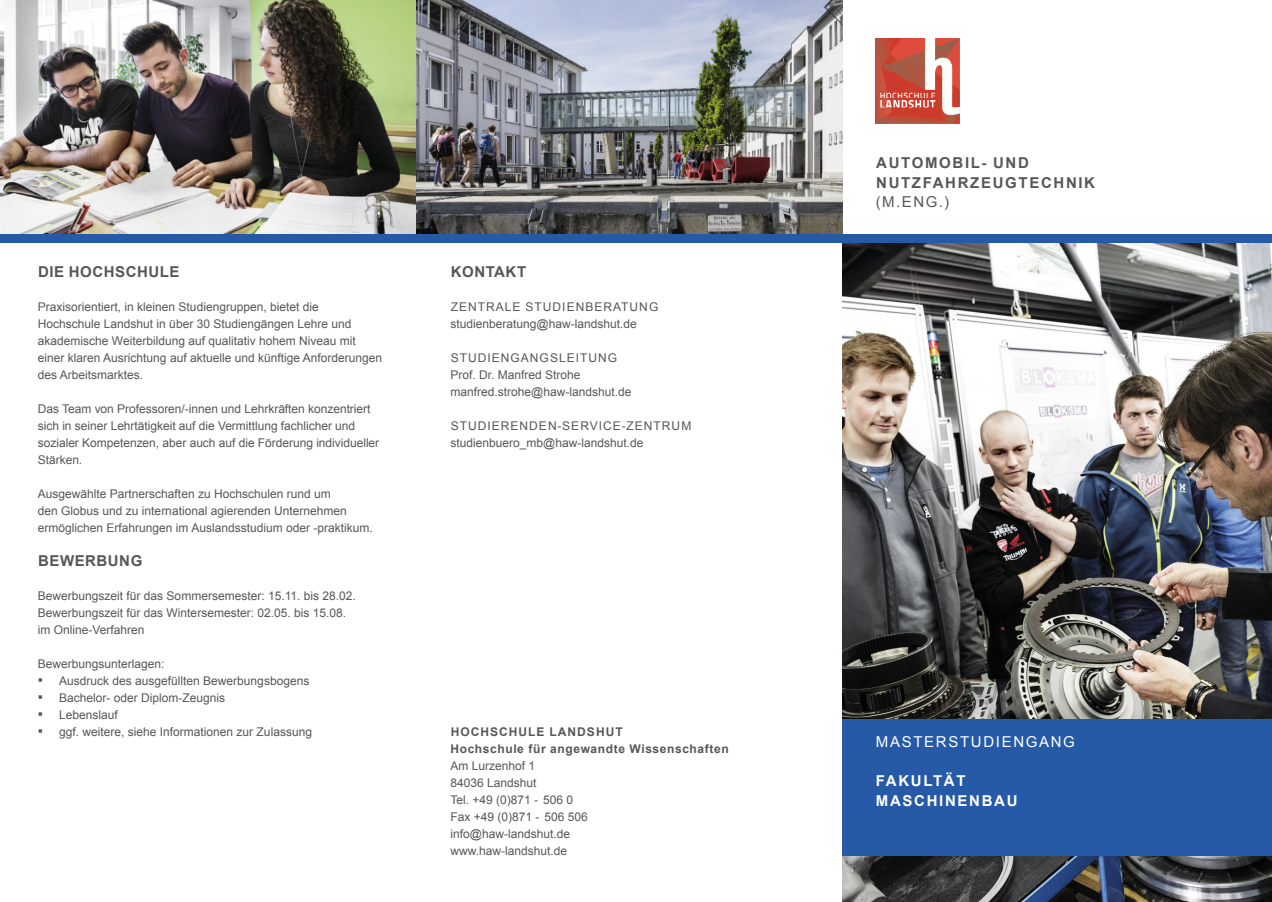
<style>
.page{position:relative;width:1272px;height:902px;background:#fff}
.page>*{position:absolute;margin:0;border:0;box-sizing:border-box;transform-origin:0 0}
.t1{font:700 15px/19.5px "Arial";letter-spacing:.11em;color:#575756}
.t2{font:700 15px "Arial";letter-spacing:.035em;color:#575756}
.t3{font:700 15px/19.5px "Arial";letter-spacing:.11em;color:#fff}
.t4{font:15px "Arial";letter-spacing:.11em;color:#fff}
.t5{font:15px "Arial";color:#575756}
.t6{font:12px/17px "Arial";color:#575756}
.t7{font:12px/17px "Arial";letter-spacing:.065em;color:#575756}
.t8{font:700 12px/17px "Arial";letter-spacing:.05em;color:#575756}
.s1{font-size:15px}
</style>
<div class="page">
<img style="left:875px;top:38px;width:84px;height:85px">
<img style="left:842px;top:242px;width:429px;height:659px">
<div style="left:842px;top:719px;width:429px;height:136px;background:#275aa6"></div>
<img style="left:0;top:0;width:842px;height:234px">
<div style="left:0;top:234px;width:1271px;height:8px;background:#275aa6"></div>
<p class="t2" style="left:38px;top:261px;width:143px">DIE HOCHSCHULE</p>
<p class="t6" style="left:38px;top:298px;width:346px">Praxisorientiert, in kleinen Studiengruppen, bietet die Hochschule Landshut in über 30 Studiengängen Lehre und akademische Weiterbildung auf qualitativ hohem Niveau mit einer klaren Ausrichtung auf aktuelle und künftige Anforderungen des Arbeitsmarktes.</p>
<p class="t6" style="left:38px;top:400px;width:343px">Das Team von Professoren/-innen und Lehrkräften konzentriert sich in seiner Lehrtätigkeit auf die Vermittlung fachlicher und sozialer Kompetenzen, aber auch auf die Förderung individueller Stärken.</p>
<p class="t6" style="left:38px;top:485px;width:336px">Ausgewählte Partnerschaften zu Hochschulen rund um<br>den Globus und zu international agierenden Unternehmen ermöglichen Erfahrungen im Auslandsstudium oder -praktikum.</p>
<p class="t2" style="left:38px;top:550px;width:106px">BEWERBUNG</p>
<p class="t6" style="left:38px;top:587px;width:319px">Bewerbungszeit für das Sommersemester: 15.11. bis 28.02.<br>Bewerbungszeit für das Wintersemester: 02.05. bis 15.08. im Online-Verfahren</p>
<p class="t6" style="left:38px;top:655px;width:128px">Bewerbungsunterlagen:</p>
<p class="t6" style="left:38px;top:672px;width:273px"><span class="s1">▪</span> Ausdruck des ausgefüllten Bewerbungsbogens</p>
<p class="t6" style="left:38px;top:689px;width:189px"><span class="s1">▪</span> Bachelor- oder Diplom-Zeugnis</p>
<p class="t6" style="left:38px;top:706px;width:81px"><span class="s1">▪</span> Lebenslauf</p>
<p class="t6" style="left:38px;top:723px;width:276px"><span class="s1">▪</span> ggf. weitere, siehe Informationen zur Zulassung</p>
<p class="t2" style="left:451px;top:261px;width:77px">KONTAKT</p>
<p class="t6" style="left:450px;top:298px;width:209px">ZENTRALE STUDIENBERATUNG studienberatung@haw-landshut.de</p>
<p class="t6" style="left:450px;top:349px;width:182px">STUDIENGANGSLEITUNG<br>Prof. Dr. Manfred Strohe manfred.strohe@haw-landshut.de</p>
<p class="t7" style="left:450px;top:417px;width:242px">STUDIERENDEN-SERVICE-ZENTRUM studienbuero_mb@haw-landshut.de</p>
<p class="t8" style="left:450px;top:723px;width:280px">HOCHSCHULE LANDSHUT<br>Hochschule für angewandte Wissenschaften</p>
<p class="t6" style="left:450px;top:757px;width:139px">Am Lurzenhof 1<br>84036 Landshut<br>Tel. +49 (0)871 - 506 0<br>Fax +49 (0)871 - 506 506 info@haw-landshut.de www.haw-landshut.de</p>
<p class="t1" style="left:876px;top:153px;width:220px">AUTOMOBIL- UND<br>NUTZFAHRZEUGTECHNIK</p>
<p class="t5" style="left:875px;top:192px;width:75px">(M.ENG.)</p>
<p class="t4" style="left:876px;top:731px;width:200px">MASTERSTUDIENGANG</p>
<p class="t3" style="left:876px;top:771px;width:143px">FAKULTÄT<br>MASCHINENBAU</p>
</div>
